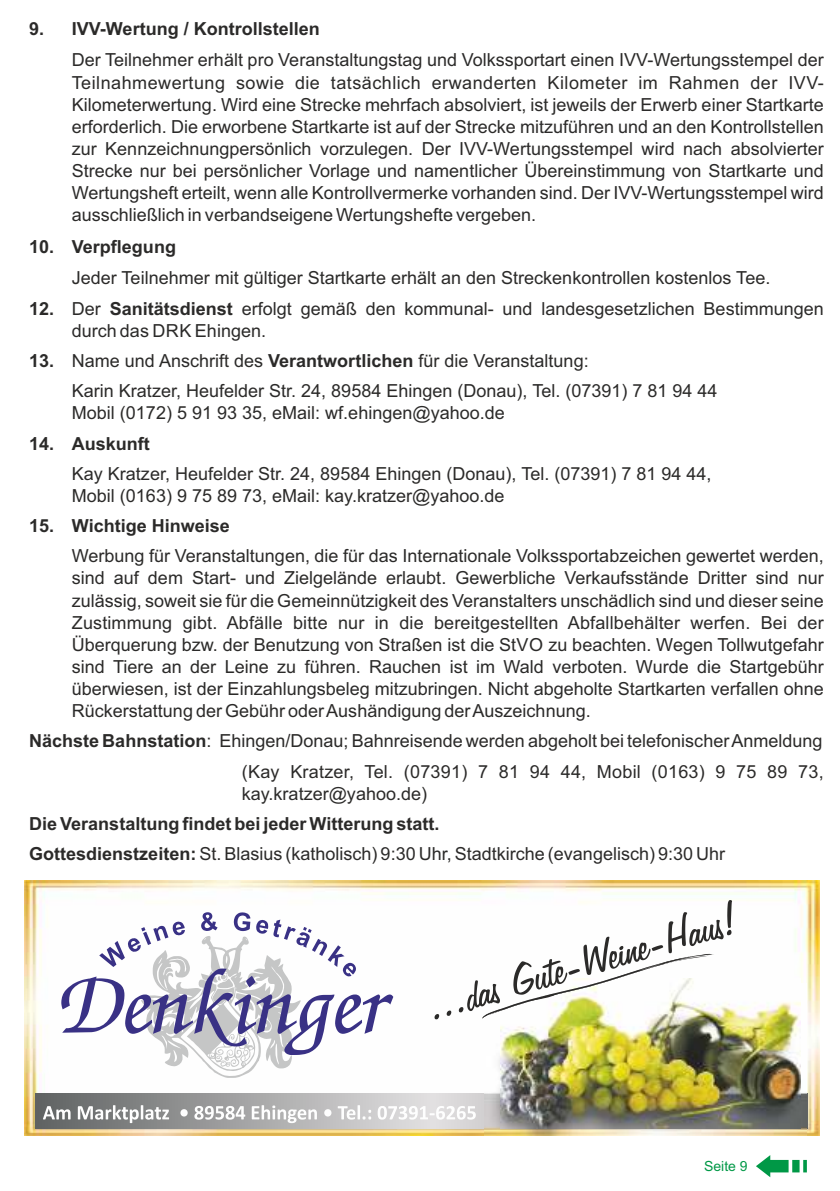
<style>
.page{position:relative;width:840px;height:1191px;background:#fff}
.page>*{position:absolute;margin:0;border:0;box-sizing:border-box;transform-origin:0 0}
.t1{font:18px/22.2px "Arial";color:#2b2a29}
.t2{font:700 18px/30.2px "Arial";color:#2b2a29}
.t3{font:14px "Arial";color:#009846}
.s1{font-weight:700}
.s2{font-weight:400}
</style>
<div class="page">
<svg style="left:756px;top:1155px;width:50px;height:22px"></svg>
<img style="left:24px;top:880px;width:794px;height:255px">
<svg style="left:61px;top:912px;width:332px;height:165px"></svg>
<svg style="left:35px;top:1093px;width:772px;height:35px;background:#a8a8a8"></svg>
<img style="left:484px;top:983px;width:322px;height:152px">
<img style="left:500px;top:978px;width:300px;height:150px">
<svg style="left:43px;top:1106px;width:27px;height:13px"></svg>
<svg style="left:78px;top:1105px;width:91px;height:18px"></svg>
<svg style="left:180px;top:1109px;width:7px;height:7px"></svg>
<svg style="left:194px;top:1106px;width:51px;height:13px"></svg>
<svg style="left:251px;top:1105px;width:66px;height:18px"></svg>
<svg style="left:324px;top:1109px;width:7px;height:7px"></svg>
<svg style="left:337px;top:1105px;width:34px;height:14px"></svg>
<svg style="left:377px;top:1106px;width:98px;height:13px"></svg>
<svg style="left:434px;top:1014px;width:5px;height:5px"></svg>
<svg style="left:446px;top:1010px;width:5px;height:5px"></svg>
<svg style="left:458px;top:900px;width:273px;height:118px"></svg>
<p class="t2" style="left:29px;top:15px;width:292px">9. IVV-Wertung / Kontrollstellen</p>
<p class="t1" style="left:72px;top:51px;width:753px;text-align:justify">Der Teilnehmer erhält pro Veranstaltungstag und Volkssportart einen IVV-Wertungsstempel der Teilnahmewertung sowie die tatsächlich erwanderten Kilometer im Rahmen der IVV-Kilometerwertung. Wird eine Strecke mehrfach absolviert, ist jeweils der Erwerb einer Startkarte erforderlich. Die erworbene Startkarte ist auf der Strecke mitzuführen und an den Kontrollstellen zur Kennzeichnungpersönlich vorzulegen. Der IVV-Wertungsstempel wird nach absolvierter Strecke nur bei persönlicher Vorlage und namentlicher Übereinstimmung von Startkarte und Wertungsheft erteilt, wenn alle Kontrollvermerke vorhanden sind. Der IVV-Wertungsstempel wird ausschließlich in verbandseigene Wertungshefte vergeben.</p>
<p class="t2" style="left:29px;top:233px;width:148px">10. Verpflegung</p>
<p class="t1" style="left:72px;top:268px;width:699px">Jeder Teilnehmer mit gültiger Startkarte erhält an den Streckenkontrollen kostenlos Tee.</p>
<p class="t1" style="left:72px;top:299px;width:753px;text-indent:-43px"><span class="s1">12.</span> Der <span class="s1">Sanitätsdienst</span> erfolgt gemäß den kommunal- und landesgesetzlichen Bestimmungen durch das DRK Ehingen.</p>
<p class="t1" style="left:72px;top:347px;width:647px;line-height:30.2px;text-indent:-43px"><span class="s1">13.</span> Name und Anschrift des <span class="s1">Verantwortlichen</span> für die Veranstaltung:<br>Karin Kratzer, Heufelder Str. 24, 89584 Ehingen (Donau), Tel. (07391) 7 81 94 44</p>
<p class="t1" style="left:72px;top:404px;width:434px">Mobil (0172) 5 91 93 35, eMail: wf.ehingen@yahoo.de</p>
<p class="t2" style="left:29px;top:430px;width:122px">14. Auskunft</p>
<p class="t1" style="left:72px;top:464px;width:641px">Kay Kratzer, Heufelder Str. 24, 89584 Ehingen (Donau), Tel. (07391) 7 81 94 44,<br>Mobil (0163) 9 75 89 73, eMail: kay.kratzer@yahoo.de</p>
<p class="t2" style="left:29px;top:512px;width:202px">15. Wichtige Hinweise</p>
<p class="t1" style="left:72px;top:546px;width:753px;text-align:justify">Werbung für Veranstaltungen, die für das Internationale Volkssportabzeichen gewertet werden, sind auf dem Start- und Zielgelände erlaubt. Gewerbliche Verkaufsstände Dritter sind nur zulässig, soweit sie für die Gemeinnützigkeit des Veranstalters unschädlich sind und dieser seine Zustimmung gibt. Abfälle bitte nur in die bereitgestellten Abfallbehälter werfen. Bei der Überquerung bzw. der Benutzung von Straßen ist die StVO zu beachten. Wegen Tollwutgefahr sind Tiere an der Leine zu führen. Rauchen ist im Wald verboten. Wurde die Startgebühr überwiesen, ist der Einzahlungsbeleg mitzubringen. Nicht abgeholte Startkarten verfallen ohne Rückerstattung der Gebühr oder Aushändigung der Auszeichnung.</p>
<p class="t1" style="left:29px;top:727px;width:795px;line-height:30.2px;text-align:right"><span class="s1">Nächste Bahnstation</span>: Ehingen/Donau; Bahnreisende werden abgeholt bei telefonischer Anmeldung (Kay Kratzer, Tel. (07391) 7 81 94 44, Mobil (0163) 9 75 89 73,</p>
<p class="t1" style="left:242px;top:784px;width:187px">kay.kratzer@yahoo.de)</p>
<p class="t2" style="left:29px;top:810px;width:697px">Die Veranstaltung findet bei jeder Witterung statt.<br>Gottesdienstzeiten: <span class="s2">St. Blasius (katholisch) 9:30 Uhr, Stadtkirche (evangelisch) 9:30 Uhr</span></p>
<p class="t3" style="left:703px;top:1160px;width:45px">Seite 9</p>
</div>
